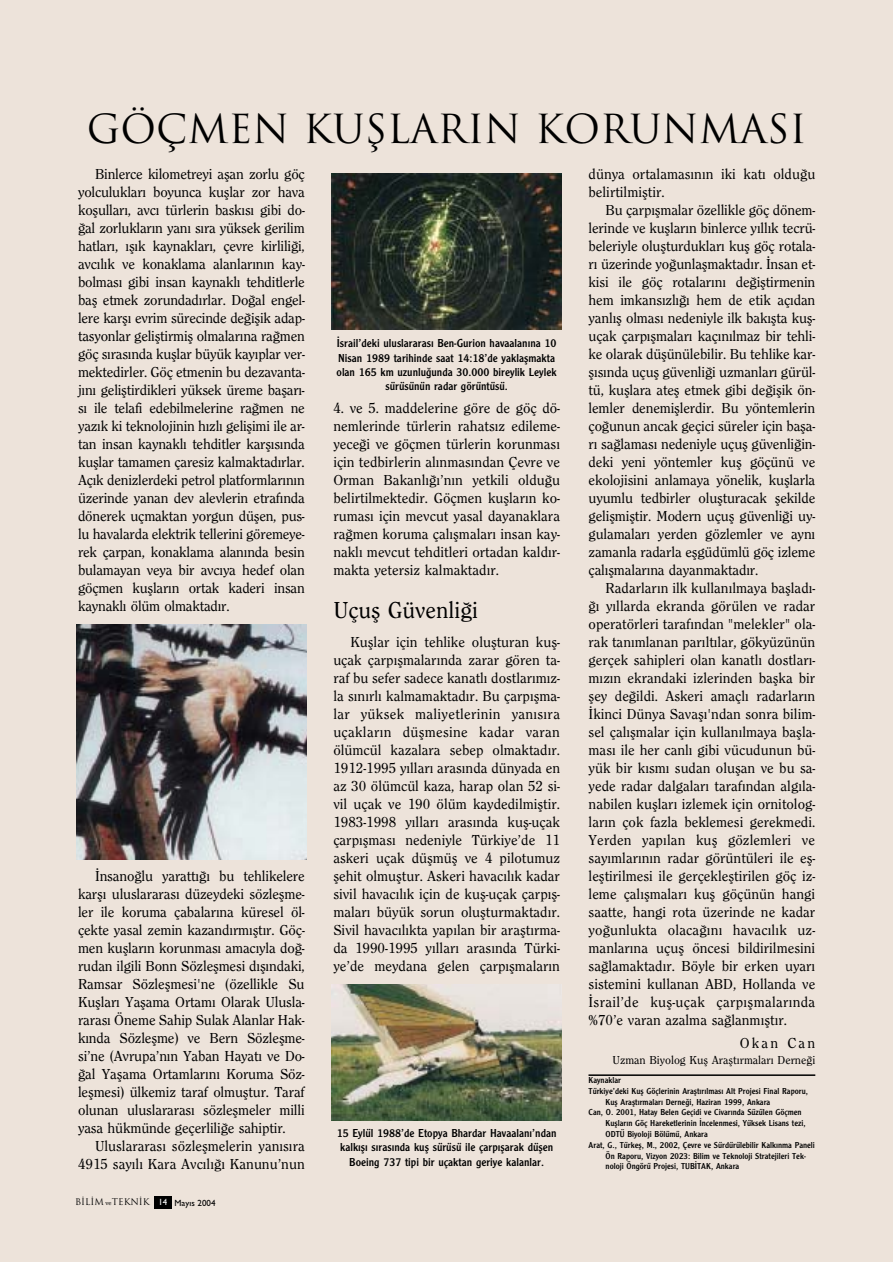
<style>
.page{position:relative;width:893px;height:1262px;background:#fff}
.page>*{position:absolute;margin:0;border:0;box-sizing:border-box;transform-origin:0 0}
.t1{font:39px "Trajan";color:#000}
.t2{font:500 24px "Clearface";color:#000}
.t3{font:500 15px/18px "Clearface";color:#000;text-align:justify}
.t4{font:12px/14.4px "Clearface Gothic";color:#000;text-align:center}
.t5{font:500 12px "Clearface";color:#000}
.t6{font:9px "Clearface Gothic";color:#000}
.t7{font:9px "Trajan";color:#000}
.s1{font-family:"Bookman Old Style";font-size:6px}
.s2{font-family:"Gill Sans";font-weight:500;color:#fff}
.s3{font-family:"Gill Sans";font-weight:500}
</style>
<div class="page">
<div style="left:0;top:0;width:892px;height:1262px;background:#ede3da"></div>
<hr style="left:588px;top:1074px;width:227px;height:2px;background:#000">
<div style="left:154px;top:1196px;width:17px;height:13px;background:#000"></div>
<img style="left:77px;top:624px;width:229px;height:235px">
<img style="left:332px;top:984px;width:229px;height:136px">
<img style="left:332px;top:174px;width:229px;height:155px">
<h1 class="t1" style="left:87px;top:107px;width:721px">GÖÇMEN KUFLLAR›N KORUNMAS›</h1>
<p class="t3" style="left:78px;top:166px;width:228px;text-indent:17px">Binlerce kilometreyi aflan zorlu göç yolculuklar› boyunca kufllar zor hava koflullar›, avc› türlerin bask›s› gibi do-¤al zorluklar›n yan› s›ra yüksek gerilim hatlar›, ›fl›k kaynaklar›, çevre kirlili¤i, avc›l›k ve konaklama alanlar›n›n kay&shy;bolmas› gibi insan kaynakl› tehditlerle bafl etmek zorundad›rlar. Do¤al engel&shy;lere karfl› evrim sürecinde de¤iflik adap&shy;tasyonlar gelifltirmifl olmalar›na ra¤men göç s›ras›nda kufllar büyük kay›plar ver&shy;mektedirler. Göç etmenin bu dezavanta&shy;j›n› gelifltirdikleri yüksek üreme baflar›- s› ile telafi edebilmelerine ra¤men ne yaz›k ki teknolojinin h›zl› geliflimi ile ar&shy;tan insan kaynakl› tehditler karfl›s›nda kufllar tamamen çaresiz kalmaktad›rlar.<br>Aç›k denizlerdeki petrol platformlar›n›n üzerinde yanan dev alevlerin etraf›nda dönerek uçmaktan yorgun düflen, pus&shy;lu havalarda elektrik tellerini göremeye&shy;rek çarpan, konaklama alan›nda besin bulamayan veya bir avc›ya hedef olan göçmen kufllar›n ortak kaderi insan kaynakl› ölüm olmaktad›r.</p>
<p class="t3" style="left:78px;top:868px;width:228px;text-indent:17px">‹nsano¤lu yaratt›¤› bu tehlikelere karfl› uluslararas› düzeydeki sözleflme&shy;ler ile koruma çabalar›na küresel öl&shy;çekte yasal zemin kazand›rm›flt›r. Göç&shy;men kufllar›n korunmas› amac›yla do¤- rudan ilgili Bonn Sözleflmesi d›fl›ndaki, Ramsar Sözleflmesi'ne (özellikle Su Kufllar› Yaflama Ortam› Olarak Ulusla&shy;raras› Öneme Sahip Sulak Alanlar Hak&shy;k›nda Sözleflme) ve Bern Sözleflme&shy;si’ne (Avrupa’n›n Yaban Hayat› ve Do-¤al Yaflama Ortamlar›n› Koruma Söz&shy;leflmesi) ülkemiz taraf olmufltur. Taraf olunan uluslararas› sözleflmeler milli yasa hükmünde geçerlili¤e sahiptir.</p>
<p class="t3" style="left:78px;top:1138px;width:228px;text-align:right">Uluslararas› sözleflmelerin yan›s›ra<br>4915 say›l› Kara Avc›l›¤› Kanunu’nun</p>
<p class="t7" style="left:75px;top:1196px;width:142px">B‹L‹M <span class="s1">ve</span>TEKN‹K <span class="s2">14</span> <span class="s3">May›s 2004</span></p>
<p class="t4" style="left:336px;top:337px;width:222px">‹srail’deki uluslararas› Ben-Gurion havaalan›na 10<br>Nisan 1989 tarihinde saat 14:18’de yaklaflmakta olan 165 km uzunlu¤unda 30.000 bireylik Leylek sürüsünün radar görüntüsü.</p>
<p class="t3" style="left:333px;top:400px;width:228px">4. ve 5. maddelerine göre de göç dö&shy;nemlerinde türlerin rahats›z edileme&shy;yece¤i ve göçmen türlerin korunmas› için tedbirlerin al›nmas›ndan Çevre ve Orman Bakanl›¤›’n›n yetkili oldu¤u belirtilmektedir. Göçmen kufllar›n ko&shy;rumas› için mevcut yasal dayanaklara ra¤men koruma çal›flmalar› insan kay&shy;nakl› mevcut tehditleri ortadan kald›r&shy;makta yetersiz kalmaktad›r.</p>
<h2 class="t2" style="left:333px;top:601px;width:146px">Uçufl Güvenli¤i</h2>
<p class="t3" style="left:333px;top:634px;width:228px;text-indent:17px">Kufllar için tehlike oluflturan kufl&shy;uçak çarp›flmalar›nda zarar gören ta&shy;raf bu sefer sadece kanatl› dostlar›m›z&shy;la s›n›rl› kalmamaktad›r. Bu çarp›flma&shy;lar yüksek maliyetlerinin yan›s›ra uçaklar›n düflmesine kadar varan ölümcül kazalara sebep olmaktad›r.<br>1912-1995 y›llar› aras›nda dünyada en az 30 ölümcül kaza, harap olan 52 si&shy;vil uçak ve 190 ölüm kaydedilmifltir.<br>1983-1998 y›llar› aras›nda kufl-uçak çarp›flmas› nedeniyle Türkiye’de 11 askeri uçak düflmüfl ve 4 pilotumuz flehit olmufltur. Askeri havac›l›k kadar sivil havac›l›k için de kufl-uçak çarp›fl&shy;malar› büyük sorun oluflturmaktad›r.<br>Sivil havac›l›kta yap›lan bir araflt›rma&shy;da 1990-1995 y›llar› aras›nda Türki&shy;ye’de meydana gelen çarp›flmalar›n</p>
<p class="t4" style="left:337px;top:1126px;width:221px">15 Eylül 1988’de Etopya Bhardar Havaalan›’ndan kalk›fl› s›ras›nda kufl sürüsü ile çarp›flarak düflen<br>Boeing 737 tipi bir uçaktan geriye kalanlar.</p>
<p class="t3" style="left:588px;top:166px;width:228px">dünya ortalamas›n›n iki kat› oldu¤u belirtilmifltir.</p>
<p class="t3" style="left:588px;top:202px;width:228px;text-indent:17px">Bu çarp›flmalar özellikle göç dönem&shy;lerinde ve kufllar›n binlerce y›ll›k tecrü&shy;beleriyle oluflturduklar› kufl göç rotala&shy;r› üzerinde yo¤unlaflmaktad›r. ‹nsan et&shy;kisi ile göç rotalar›n› de¤ifltirmenin hem imkans›zl›¤› hem de etik aç›dan yanl›fl olmas› nedeniyle ilk bak›flta kufl&shy;uçak çarp›flmalar› kaç›n›lmaz bir tehli&shy;ke olarak düflünülebilir. Bu tehlike kar&shy;fl›s›nda uçufl güvenli¤i uzmanlar› gürül&shy;tü, kufllara atefl etmek gibi de¤iflik ön&shy;lemler denemifllerdir. Bu yöntemlerin ço¤unun ancak geçici süreler için bafla&shy;r› sa¤lamas› nedeniyle uçufl güvenli¤in&shy;deki yeni yöntemler kufl göçünü ve ekolojisini anlamaya yönelik, kufllarla uyumlu tedbirler oluflturacak flekilde geliflmifltir. Modern uçufl güvenli¤i uy&shy;gulamalar› yerden gözlemler ve ayn› zamanla radarla eflgüdümlü göç izleme çal›flmalar›na dayanmaktad›r.</p>
<p class="t3" style="left:588px;top:580px;width:228px;text-indent:17px">Radarlar›n ilk kullan›lmaya bafllad›- ¤› y›llarda ekranda görülen ve radar operatörleri taraf›ndan "melekler" ola&shy;rak tan›mlanan par›lt›lar, gökyüzünün gerçek sahipleri olan kanatl› dostlar›- m›z›n ekrandaki izlerinden baflka bir fley de¤ildi. Askeri amaçl› radarlar›n ‹kinci Dünya Savafl›'ndan sonra bilim&shy;sel çal›flmalar için kullan›lmaya baflla&shy;mas› ile her canl› gibi vücudunun bü&shy;yük bir k›sm› sudan oluflan ve bu sa&shy;yede radar dalgalar› taraf›ndan alg›la&shy;nabilen kufllar› izlemek için ornitolog&shy;lar›n çok fazla beklemesi gerekmedi.<br>Yerden yap›lan kufl gözlemleri ve say›mlar›n›n radar görüntüleri ile efl&shy;lefltirilmesi ile gerçeklefltirilen göç iz&shy;leme çal›flmalar› kufl göçünün hangi saatte, hangi rota üzerinde ne kadar yo¤unlukta olaca¤›n› havac›l›k uz&shy;manlar›na uçufl öncesi bildirilmesini sa¤lamaktad›r. Böyle bir erken uyar› sistemini kullanan ABD, Hollanda ve ‹srail’de kufl-uçak çarp›flmalar›nda %70’e varan azalma sa¤lanm›flt›r.</p>
<p class="t3" style="left:739px;top:1034px;width:77px">Okan Can</p>
<p class="t5" style="left:612px;top:1055px;width:204px">Uzman Biyolog Kufl Araflt›rmalar› Derne¤i</p>
<p class="t6" style="left:588px;top:1077px;width:34px">Kaynaklar</p>
<p class="t6" style="left:588px;top:1087px;width:221px">Türkiye’deki Kufl Göçlerinin Araflt›r›lmas› Alt Projesi Final Raporu,</p>
<p class="t6" style="left:605px;top:1098px;width:166px">Kufl Araflt›rmalar› Derne¤i, Haziran 1999, Ankara</p>
<p class="t6" style="left:588px;top:1109px;width:214px">Can, O. 2001, Hatay Belen Geçidi ve Civar›nda Süzülen Göçmen</p>
<p class="t6" style="left:605px;top:1120px;width:202px">Kufllar›n Göç Hareketlerinin ‹ncelenmesi, Yüksek Lisans tezi,</p>
<p class="t6" style="left:605px;top:1131px;width:104px">ODTÜ Biyoloji Bölümü, Ankara</p>
<p class="t6" style="left:588px;top:1141px;width:228px">Arat, G., Türkefl, M., 2002, Çevre ve Sürdürülebilir Kalk›nma Paneli</p>
<p class="t6" style="left:605px;top:1152px;width:202px">Ön Raporu, Vizyon 2023: Bilim ve Teknoloji Stratejileri Tek-</p>
<p class="t6" style="left:605px;top:1163px;width:135px">noloji Öngörü Projesi, TUB‹TAK, Ankara</p>
</div>
